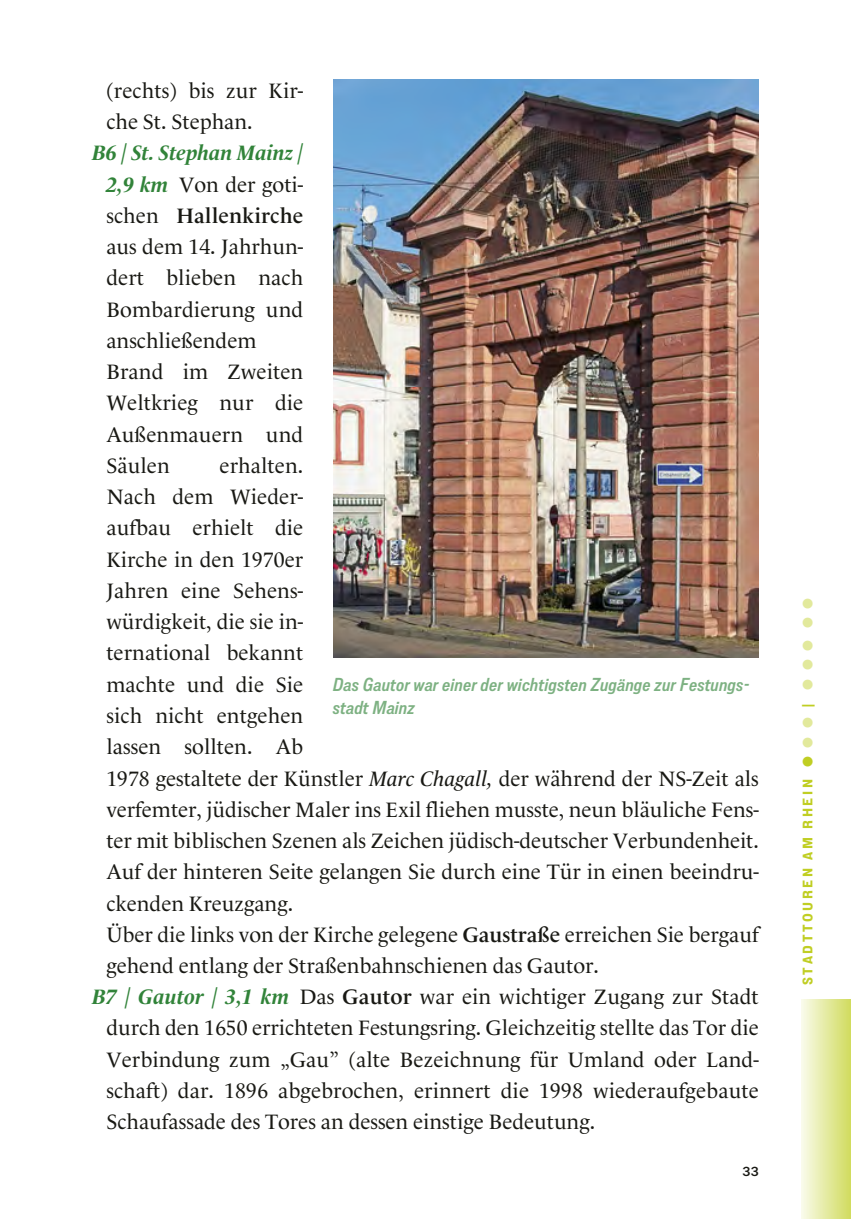
<style>
.page{position:relative;width:851px;height:1219px;background:#fff}
.page>*{position:absolute;margin:0;border:0;box-sizing:border-box;transform-origin:0 0}
.t1{font:21.25px/31.2px "Le Monde Livre Std";color:#191914}
.t2{font:italic 600 18.75px/22.5px "Lorimer No 2";color:#7db182}
.t3{font:700 13.75px "Lorimer No 2";letter-spacing:.19em;color:#c0ce23}
.t4{font:500 13.75px "ITC Franklin Gothic Std";color:#191914}
.s1{font-weight:700;font-style:italic;color:#318339}
.s2{font-weight:600}
.s3{font-style:italic}
.s4{color:#e2e99c}
</style>
<div class="page">
<div style="left:801px;top:999px;width:49px;height:220px;background:linear-gradient(to right,#fafbeb,#d1dc60)"></div>
<img style="left:333px;top:80px;width:425px;height:577px">
<p class="t1" style="left:106px;top:77px;width:198px">(rechts) bis zur Kir&shy;che St. Stephan.</p>
<p class="t1" style="left:106px;top:139px;width:198px;text-indent:-14px"><span class="s1">B6 | St. Stephan Mainz |<br>2,9 km</span> Von der goti&shy;schen <span class="s2">Hallenkirche </span>aus dem 14. Jahrhun&shy;dert blieben nach<br>Bombardierung und anschließendem<br>Brand im Zweiten<br>Weltkrieg nur die<br>Außenmauern und<br>Säulen</p>
<p class="t1" style="left:106px;top:452px;width:654px;text-indent:113px">erhalten.<br>Nach dem Wieder-<br>aufbau erhielt die<br>Kirche in den 1970er<br>Jahren eine Sehens-<br>würdigkeit, die sie in-<br>ternational bekannt<br>machte und die Sie<br>sich nicht entgehen<br>lassen sollten. Ab<br>1978 gestaltete der Künstler <span class="s3">Marc Chagall,</span> der während der NS-Zeit als verfemter, jüdischer Maler ins Exil fliehen musste, neun bläuliche Fens&shy;ter mit biblischen Szenen als Zeichen jüdisch-deutscher Verbundenheit.<br>Auf der hinteren Seite gelangen Sie durch eine Tür in einen beeindru&shy;ckenden Kreuzgang.</p>
<p class="t1" style="left:106px;top:921px;width:653px">Über die links von der Kirche gelegene <span class="s2">Gaustraße</span> erreichen Sie bergauf gehend entlang der Straßenbahnschienen das Gautor.</p>
<p class="t1" style="left:106px;top:983px;width:654px;text-align:justify;text-indent:-14px"><span class="s1">B7 | Gautor | 3,1 km</span> Das <span class="s2">Gautor</span> war ein wichtiger Zugang zur Stadt durch den 1650 errichteten Festungsring. Gleichzeitig stellte das Tor die Verbindung zum „Gau” (alte Bezeichnung für Umland oder Land&shy;schaft) dar. 1896 abgebrochen, erinnert die 1998 wiederaufgebaute Schaufassade des Tores an dessen einstige Bedeutung.</p>
<p class="t4" style="left:742px;top:1163px;width:18px">33</p>
<p class="t2" style="left:333px;top:675px;width:418px">Das Gautor war einer der wichtigsten Zugänge zur Festungs&shy;stadt Mainz</p>
<p class="t3" style="left:802px;top:985px;width:389px;rotate:-90deg">STADTTOUREN AM RHEIN ● <span class="s4">●</span> <span class="s4">●</span> | <span class="s4">●</span> <span class="s4">●</span> <span class="s4">●</span> <span class="s4">●</span> <span class="s4">●</span></p>
</div>
